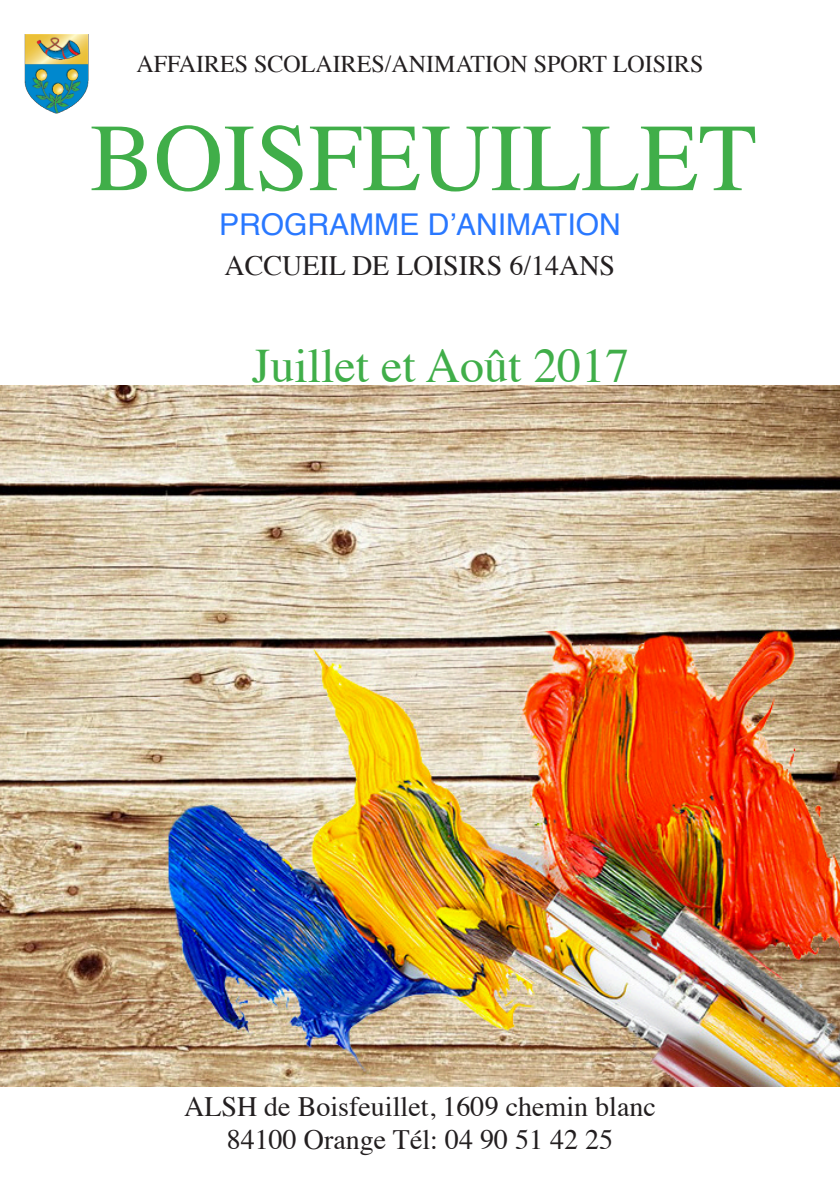
<style>
.page{position:relative;width:840px;height:1191px;background:#fff}
.page>*{position:absolute;margin:0;border:0;box-sizing:border-box;transform-origin:0 0}
.t1{font:96px "Times";color:#40ae49}
.t2{font:48px "Times";color:#40ae49}
.t3{font:30px "Helvetica";color:#2978ff}
.t4{font:28px/33.6px "Times";color:#231f20;text-align:center}
.t5{font:24px "Times";color:#231f20}
</style>
<div class="page">
<img style="left:24px;top:34px;width:65px;height:80px">
<img style="left:0;top:386px;width:839px;height:700px">
<p class="t5" style="left:136px;top:41px;width:568px">AFFAIRES SCOLAIRES/ANIMATION SPORT LOISIRS</p>
<p class="t1" style="left:90px;top:68px;width:668px">BOISFEUILLET</p>
<p class="t3" style="left:219px;top:201px;width:403px">PROGRAMME D’ANIMATION</p>
<p class="t4" style="left:224px;top:246px;width:392px">ACCUEIL DE LOISIRS 6/14ANS</p>
<p class="t2" style="left:252px;top:321px;width:379px">Juillet et Août 2017</p>
<p class="t4" style="left:184px;top:1087px;width:473px">ALSH de Boisfeuillet, 1609 chemin blanc<br>84100 Orange Tél: 04 90 51 42 25</p>
</div>
